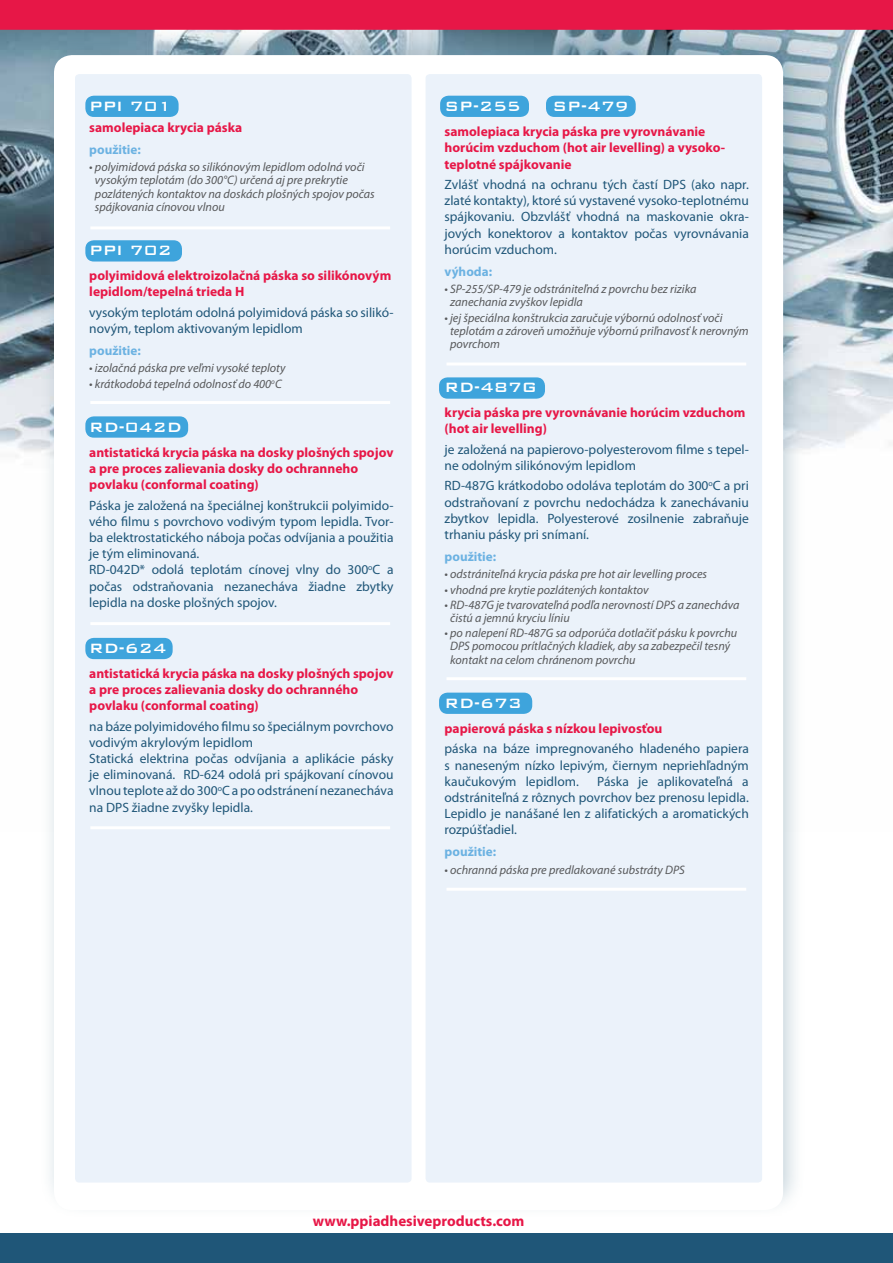
<style>
.page{position:relative;width:893px;height:1263px;background:#fff}
.page>*{position:absolute;margin:0;border:0;box-sizing:border-box;transform-origin:0 0}
.t1{font:500 18px "Bank Gothic BT";color:#fff}
.t2{font:700 15px "Myriad Pro";color:#e71747}
.t3{font:13.5px/16.2px "Myriad Pro";color:#1f5678}
.t4{font:700 13.5px/16.2px "Myriad Pro";color:#e71747}
.t5{font:700 13.2px "Myriad Pro";color:#6cb2e2}
.t6{font:italic 12.3px/13.4px "Myriad Pro";color:#58595b}
</style>
<div class="page">
<img style="left:0;top:30px;width:893px;height:427px">
<div style="left:0;top:1233px;width:893px;height:30px;background:#1f5678"></div>
<div style="left:39px;top:25px;width:766px;height:1192px;background:#578197;opacity:.35"></div>
<div style="left:54px;top:55px;width:729px;height:1155px;background:#fff;border-radius:18px"></div>
<div style="left:75px;top:74px;width:337px;height:1108px;background:#ebf2fa;border-radius:4px"></div>
<div style="left:426px;top:74px;width:336px;height:1108px;background:#ebf2fa;border-radius:4px"></div>
<div style="left:85px;top:240px;width:97px;height:21px;background:#3ea4dc;border-radius:9px"></div>
<div style="left:439px;top:377px;width:106px;height:22px;background:#3ea4dc;border-radius:9px"></div>
<div style="left:439px;top:693px;width:93px;height:21px;background:#3ea4dc;border-radius:9px"></div>
<div style="left:440px;top:96px;width:89px;height:21px;background:#3ea4dc;border-radius:9px"></div>
<div style="left:546px;top:96px;width:90px;height:21px;background:#3ea4dc;border-radius:9px"></div>
<div style="left:85px;top:638px;width:88px;height:21px;background:#3ea4dc;border-radius:9px"></div>
<div style="left:85px;top:96px;width:94px;height:21px;background:#3ea4dc;border-radius:9px"></div>
<hr style="left:90px;top:226px;width:300px;height:3px;background:#fff">
<div style="left:85px;top:416px;width:103px;height:22px;background:#3ea4dc;border-radius:9px"></div>
<hr style="left:90px;top:401px;width:300px;height:3px;background:#fff">
<hr style="left:90px;top:622px;width:300px;height:3px;background:#fff">
<hr style="left:446px;top:362px;width:300px;height:3px;background:#fff">
<hr style="left:446px;top:677px;width:300px;height:3px;background:#fff">
<hr style="left:446px;top:888px;width:300px;height:3px;background:#fff">
<hr style="left:90px;top:826px;width:300px;height:3px;background:#fff">
<div style="left:0;top:0;width:893px;height:30px;background:#e71747"></div>
<h1 class="t1" style="left:89px;top:97px;width:84px">PPI 701</h1>
<p class="t4" style="left:89px;top:119px;width:155px">samolepiaca krycia páska</p>
<p class="t5" style="left:89px;top:141px;width:53px">použitie:</p>
<p class="t6" style="left:95px;top:160px;width:281px;text-indent:-6px">• polyimidová páska so silikónovým lepidlom odolná voči vysokým teplotám (do 300°C) určená aj pre prekrytie pozlátených kontaktov na doskách plošných spojov počas spájkovania cínovou vlnou</p>
<h1 class="t1" style="left:89px;top:241px;width:84px">PPI 702</h1>
<p class="t4" style="left:89px;top:267px;width:304px">polyimidová elektroizolačná páska so silikónovým lepidlom/tepelná trieda H</p>
<p class="t3" style="left:89px;top:304px;width:306px">vysokým teplotám odolná polyimidová páska so silikó&shy;novým, teplom aktivovaným lepidlom</p>
<p class="t5" style="left:89px;top:342px;width:53px">použitie:</p>
<p class="t6" style="left:89px;top:361px;width:198px">• izolačná páska pre veľmi vysoké teploty</p>
<p class="t6" style="left:89px;top:377px;width:194px">• krátkodobá tepelná odolnosť do 400<sup>o</sup>C</p>
<h1 class="t1" style="left:89px;top:417px;width:94px">RD-042D</h1>
<p class="t4" style="left:89px;top:444px;width:306px">antistatická krycia páska na dosky plošných spojov a pre proces zalievania dosky do ochranneho povlaku (conformal coating)</p>
<p class="t3" style="left:89px;top:497px;width:306px">Páska je založená na špeciálnej konštrukcii polyimido&shy;vého filmu s povrchovo vodivým typom lepidla. Tvor&shy;ba elektrostatického náboja počas odvíjania a použitia je tým eliminovaná.<br>RD-042D* odolá teplotám cínovej vlny do 300<sup>o</sup>C a počas odstraňovania nezanecháva žiadne zbytky lepidla na doske plošných spojov.</p>
<h1 class="t1" style="left:89px;top:638px;width:79px">RD-624</h1>
<p class="t4" style="left:89px;top:665px;width:306px">antistatická krycia páska na dosky plošných spojov a pre proces zalievania dosky do ochranného povlaku (conformal coating)</p>
<p class="t3" style="left:89px;top:718px;width:306px">na báze polyimidového filmu so špeciálnym povrchovo vodivým akrylovým lepidlom<br>Statická elektrina počas odvíjania a aplikácie pásky je eliminovaná. RD-624 odolá pri spájkovaní cínovou vlnou teplote až do 300<sup>o</sup>C a po odstránení nezanecháva na DPS žiadne zvyšky lepidla.</p>
<h1 class="t1" style="left:445px;top:97px;width:78px">SP-255</h1>
<h1 class="t1" style="left:553px;top:97px;width:78px">SP-479</h1>
<p class="t4" style="left:445px;top:123px;width:282px">samolepiaca krycia páska pre vyrovnávanie horúcim vzduchom (hot air levelling) a vysoko&shy;teplotné spájkovanie</p>
<p class="t3" style="left:445px;top:176px;width:306px;text-align:justify">Zvlášť vhodná na ochranu tých častí DPS (ako napr. zlaté kontakty), ktoré sú vystavené vysoko-teplotnému spájkovaniu. Obzvlášť vhodná na maskovanie okra&shy;jových konektorov a kontaktov počas vyrovnávania horúcim vzduchom.</p>
<p class="t5" style="left:445px;top:263px;width:49px">výhoda:</p>
<p class="t6" style="left:450px;top:282px;width:248px;text-indent:-6px">• SP-255/SP-479 je odstrániteľná z povrchu bez rizika zanechania zvyškov lepidla</p>
<p class="t6" style="left:450px;top:311px;width:300px;text-indent:-6px">• jej špeciálna konštrukcia zaručuje výbornú odolnosť voči teplotám a zároveň umožňuje výbornú priľnavosť k nerovným povrchom</p>
<h1 class="t1" style="left:445px;top:378px;width:94px">RD-487G</h1>
<p class="t4" style="left:445px;top:404px;width:302px">krycia páska pre vyrovnávanie horúcim vzduchom (hot air levelling)</p>
<p class="t3" style="left:445px;top:441px;width:306px">je založená na papierovo-polyesterovom filme s tepel&shy;ne odolným silikónovým lepidlom</p>
<p class="t3" style="left:445px;top:478px;width:306px;text-align:justify">RD-487G krátkodobo odoláva teplotám do 300<sup>o</sup>C a pri odstraňovaní z povrchu nedochádza k zanechávaniu zbytkov lepidla. Polyesterové zosilnenie zabraňuje trhaniu pásky pri snímaní.</p>
<p class="t5" style="left:445px;top:548px;width:53px">použitie:</p>
<p class="t6" style="left:445px;top:567px;width:264px">• odstrániteľná krycia páska pre hot air levelling proces</p>
<p class="t6" style="left:445px;top:583px;width:206px">• vhodná pre krytie pozlátených kontaktov</p>
<p class="t6" style="left:450px;top:598px;width:291px;text-indent:-6px">• RD-487G je tvarovateľná podľa nerovností DPS a zanecháva čistú a jemnú kryciu líniu</p>
<p class="t6" style="left:450px;top:626px;width:289px;text-indent:-6px">• po nalepení RD-487G sa odporúča dotlačiť pásku k povrchu<br>DPS pomocou prítlačných kladiek, aby sa zabezpečil tesný kontakt na celom chránenom povrchu</p>
<h1 class="t1" style="left:445px;top:693px;width:79px">RD-673</h1>
<p class="t4" style="left:445px;top:720px;width:219px">papierová páska s nízkou lepivosťou</p>
<p class="t3" style="left:445px;top:740px;width:306px;text-align:justify">páska na báze impregnovaného hladeného papiera s naneseným nízko lepivým, čiernym nepriehľadným kaučukovým lepidlom.</p>
<p class="t3" style="left:445px;top:773px;width:306px;text-align:justify;text-indent:153px">Páska je aplikovateľná a odstrániteľná z rôznych povrchov bez prenosu lepidla.<br>Lepidlo je nanášané len z alifatických a aromatických rozpúšťadiel.</p>
<p class="t5" style="left:445px;top:843px;width:53px">použitie:</p>
<p class="t6" style="left:445px;top:863px;width:242px">• ochranná páska pre predlakované substráty DPS</p>
<p class="t2" style="left:313px;top:1211px;width:213px">www.ppiadhesiveproducts.com</p>
</div>
